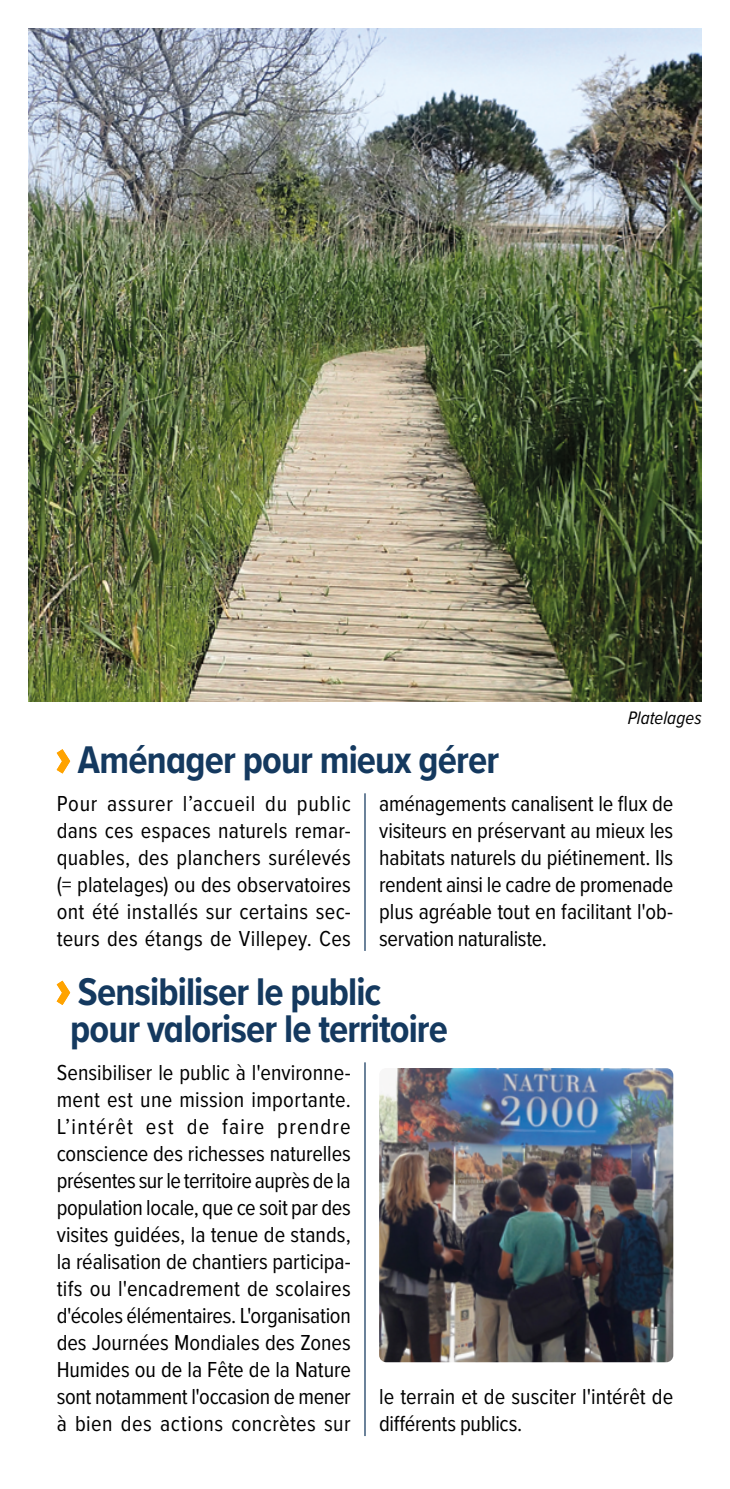
<style>
.page{position:relative;width:730px;height:1489px;background:#fff}
.page>*{position:absolute;margin:0;border:0;box-sizing:border-box;transform-origin:0 0}
.t1{font:700 40px/37.5px "Proxima Nova Cond";letter-spacing:-.02em;color:#14395f}
.t2{font:22.5px/27px "Proxima Nova Cond";color:#000;text-align:justify}
.t3{font:italic 18.75px "Proxima Nova Cond";letter-spacing:.005em;color:#000}
</style>
<div class="page">
<svg style="left:57px;top:749px;width:13px;height:24px"></svg>
<svg style="left:57px;top:980px;width:13px;height:24px"></svg>
<hr style="left:364px;top:1062px;width:2px;height:373px;background:#14395f">
<hr style="left:364px;top:793px;width:2px;height:157px;background:#14395f">
<img style="left:379px;top:1068px;width:294px;height:294px">
<img style="left:28px;top:28px;width:674px;height:674px">
<p class="t3" style="left:628px;top:703px;width:75px">Platelages</p>
<h1 class="t1" style="left:78px;top:740px;width:423px">Aménager pour mieux gérer</h1>
<p class="t2" style="left:57px;top:789px;width:296px">Pour assurer l’accueil du public dans ces espaces naturels remar&shy;quables, des planchers surélevés (= platelages) ou des observatoires ont été installés sur certains sec&shy;teurs des étangs de Villepey. Ces</p>
<p class="t2" style="left:379px;top:789px;width:296px">aménagements canalisent le flux de visiteurs en préservant au mieux les habitats naturels du piétinement. Ils rendent ainsi le cadre de promenade plus agréable tout en facilitant l'ob&shy;servation naturaliste.</p>
<h1 class="t1" style="left:70px;top:972px;width:379px">Sensibiliser le public pour valoriser le territoire</h1>
<p class="t2" style="left:57px;top:1058px;width:296px">Sensibiliser le public à l'environne&shy;ment est une mission importante.<br>L’intérêt est de faire prendre conscience des richesses naturelles présentes sur le territoire auprès de la population locale, que ce soit par des visites guidées, la tenue de stands, la réalisation de chantiers participa&shy;tifs ou l'encadrement de scolaires d'écoles élémentaires. L'organisation des Journées Mondiales des Zones Humides ou de la Fête de la Nature sont notamment l'occasion de mener à bien des actions concrètes sur</p>
<p class="t2" style="left:379px;top:1382px;width:296px">le terrain et de susciter l'intérêt de différents publics.</p>
</div>
